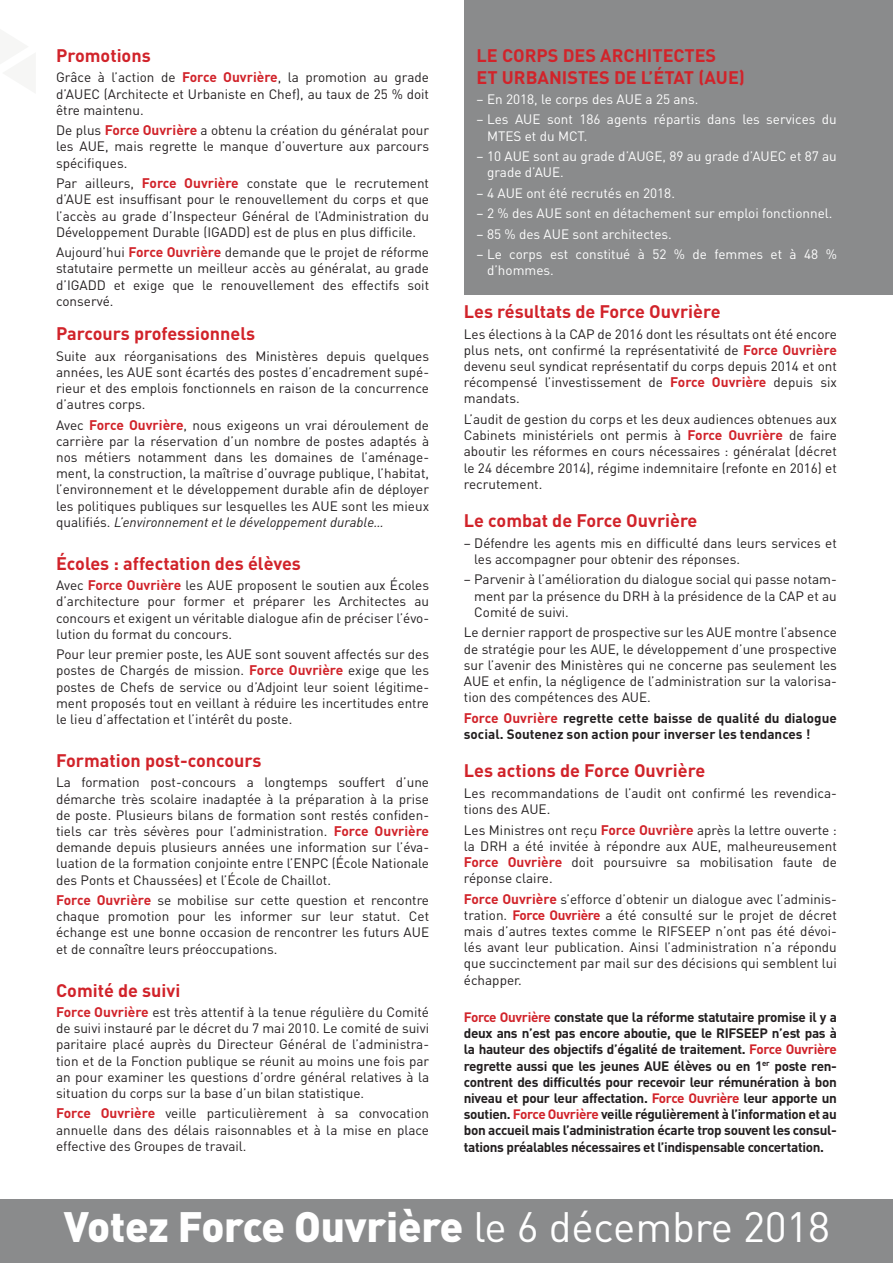
<style>
.page{position:relative;width:893px;height:1263px;background:#fff}
.page>*{position:absolute;margin:0;border:0;box-sizing:border-box;transform-origin:0 0}
.t1{font:900 42px "DIN";letter-spacing:-.005em;color:#fff}
.t2{font:700 18px/21.6px "DIN";color:#d1232a}
.t3{font:13.5px/16.2px "DIN";color:#231f20;text-align:justify}
.t4{font:700 13.5px/16.2px "DIN";color:#231f20}
.t5{font:13.5px/16.2px "DIN";color:#fff}
.s1{font-weight:700;font-size:13.8px;color:#d1232a}
.s2{font-style:italic}
.s3{font-size:13.8px;color:#d1232a}
.s4{font-weight:700;color:#d1232a}
.s5{color:#d1232a}
.s6{font-weight:400}
</style>
<div class="page">
<div style="left:464px;top:0;width:429px;height:294px;background:#8a8b8c"></div>
<div style="left:0;top:1199px;width:893px;height:64px;background:#8a8b8c"></div>
<h2 class="t2" style="left:56px;top:44px;width:96px">Promotions</h2>
<p class="t3" style="left:56px;top:69px;width:375px">Grâce à l’action de <span class="s1">Force Ouvrière</span>, la promotion au grade d’AUEC (Architecte et Urbaniste en Chef), au taux de 25 % doit être maintenu.</p>
<p class="t3" style="left:56px;top:122px;width:375px">De plus <span class="s1">Force Ouvrière</span> a obtenu la création du généralat pour les AUE, mais regrette le manque d’ouverture aux parcours spécifiques.</p>
<p class="t3" style="left:56px;top:175px;width:375px">Par ailleurs, <span class="s1">Force Ouvrière</span> constate que le recrutement d’AUE est insuffisant pour le renouvellement du corps et que l’accès au grade d’Inspecteur Général de l’Administration du Développement Durable (IGADD) est de plus en plus difficile.</p>
<p class="t3" style="left:56px;top:244px;width:375px">Aujourd’hui <span class="s1">Force Ouvrière</span> demande que le projet de réforme statutaire permette un meilleur accès au généralat, au grade d’IGADD et exige que le renouvellement des effectifs soit conservé.</p>
<h2 class="t2" style="left:56px;top:322px;width:201px">Parcours professionnels</h2>
<p class="t3" style="left:56px;top:347px;width:375px">Suite aux réorganisations des Ministères depuis quelques années, les AUE sont écartés des postes d’encadrement supé&shy;rieur et des emplois fonctionnels en raison de la concurrence d’autres corps.</p>
<p class="t3" style="left:56px;top:416px;width:375px">Avec <span class="s1">Force Ouvrière</span>, nous exigeons un vrai déroulement de carrière par la réservation d’un nombre de postes adaptés à nos métiers notamment dans les domaines de l’aménage&shy;ment, la construction, la maîtrise d’ouvrage publique, l’habitat, l’environnement et le développement durable afin de déployer les politiques publiques sur lesquelles les AUE sont les mieux qualifiés. <span class="s2">L’environnement et le développement durable…</span></p>
<h2 class="t2" style="left:56px;top:552px;width:246px">Écoles : affectation des élèves</h2>
<p class="t3" style="left:56px;top:577px;width:375px">Avec <span class="s1">Force Ouvrière</span> les AUE proposent le soutien aux Écoles d’architecture pour former et préparer les Architectes au concours et exigent un véritable dialogue afin de préciser l’évo&shy;lution du format du concours.</p>
<p class="t3" style="left:56px;top:646px;width:375px">Pour leur premier poste, les AUE sont souvent affectés sur des postes de Chargés de mission. <span class="s1">Force Ouvrière</span> exige que les postes de Chefs de service ou d’Adjoint leur soient légitime&shy;ment proposés tout en veillant à réduire les incertitudes entre le lieu d’affectation et l’intérêt du poste.</p>
<h2 class="t2" style="left:56px;top:749px;width:207px">Formation post-concours</h2>
<p class="t3" style="left:56px;top:774px;width:375px">La formation post-concours a longtemps souffert d’une démarche très scolaire inadaptée à la préparation à la prise de poste. Plusieurs bilans de formation sont restés confiden&shy;tiels car très sévères pour l’administration. <span class="s1">Force Ouvrière </span>demande depuis plusieurs années une information sur l’éva&shy;luation de la formation conjointe entre l’ENPC (École Nationale des Ponts et Chaussées) et l’École de Chaillot.</p>
<p class="t3" style="left:56px;top:892px;width:375px"><span class="s1">Force Ouvrière</span> se mobilise sur cette question et rencontre chaque promotion pour les informer sur leur statut. Cet échange est une bonne occasion de rencontrer les futurs AUE et de connaître leurs préoccupations.</p>
<h2 class="t2" style="left:56px;top:978px;width:126px">Comité de suivi</h2>
<p class="t3" style="left:56px;top:1004px;width:375px"><span class="s1">Force Ouvrière</span> est très attentif à la tenue régulière du Comité de suivi instauré par le décret du 7 mai 2010. Le comité de suivi paritaire placé auprès du Directeur Général de l’administra&shy;tion et de la Fonction publique se réunit au moins une fois par an pour examiner les questions d’ordre général relatives à la situation du corps sur la base d’un bilan statistique.</p>
<p class="t3" style="left:56px;top:1105px;width:375px"><span class="s1">Force Ouvrière</span> veille particulièrement à sa convocation annuelle dans des délais raisonnables et à la mise en place effective des Groupes de travail.</p>
<h2 class="t2" style="left:477px;top:44px;width:270px">LE CORPS DES ARCHITECTES<br>ET URBANISTES DE L’ÉTAT (AUE)</h2>
<p class="t5" style="left:477px;top:91px;width:223px">– En 2018, le corps des AUE a 25 ans.</p>
<p class="t5" style="left:487px;top:111px;width:351px;text-indent:-10px">– Les AUE sont 186 agents répartis dans les services du<br>MTES et du MCT.</p>
<p class="t5" style="left:487px;top:148px;width:351px;text-indent:-10px">– 10 AUE sont au grade d’AUGE, 89 au grade d’AUEC et 87 au grade d’AUE.</p>
<p class="t5" style="left:477px;top:185px;width:200px">– 4 AUE ont été recrutés en 2018.</p>
<p class="t5" style="left:477px;top:205px;width:357px">– 2 % des AUE sont en détachement sur emploi fonctionnel.</p>
<p class="t5" style="left:477px;top:225px;width:197px">– 85 % des AUE sont architectes.</p>
<p class="t5" style="left:487px;top:246px;width:351px;text-indent:-10px">– Le corps est constitué à 52 % de femmes et à 48 % d’hommes.</p>
<h2 class="t2" style="left:464px;top:300px;width:258px">Les résultats de Force Ouvrière</h2>
<p class="t3" style="left:464px;top:325px;width:375px">Les élections à la CAP de 2016 dont les résultats ont été encore plus nets, ont confirmé la représentativité de <span class="s1">Force Ouvrière </span>devenu seul syndicat représentatif du corps depuis 2014 et ont récompensé l’investissement de <span class="s1">Force Ouvrière</span> depuis six mandats.</p>
<p class="t3" style="left:464px;top:411px;width:375px">L’audit de gestion du corps et les deux audiences obtenues aux Cabinets ministériels ont permis à <span class="s1">Force Ouvrière</span> de faire aboutir les réformes en cours nécessaires : généralat (décret le 24 décembre 2014), régime indemnitaire (refonte en 2016) et recrutement.</p>
<h2 class="t2" style="left:464px;top:509px;width:235px">Le combat de Force Ouvrière</h2>
<p class="t3" style="left:474px;top:535px;width:364px;text-indent:-10px">– Défendre les agents mis en difficulté dans leurs services et les accompagner pour obtenir des réponses.</p>
<p class="t3" style="left:474px;top:571px;width:364px;text-indent:-10px">– Parvenir à l’amélioration du dialogue social qui passe notam&shy;ment par la présence du DRH à la présidence de la CAP et au Comité de suivi.</p>
<p class="t3" style="left:464px;top:624px;width:375px">Le dernier rapport de prospective sur les AUE montre l’absence de stratégie pour les AUE, le développement d’une prospective sur l’avenir des Ministères qui ne concerne pas seulement les AUE et enfin, la négligence de l’administration sur la valorisa&shy;tion des compétences des AUE.</p>
<p class="t4" style="left:464px;top:709px;width:375px"><span class="s3">Force Ouvrière</span> regrette cette baisse de qualité du dialogue social. Soutenez son action pour inverser les tendances !</p>
<h2 class="t2" style="left:464px;top:759px;width:243px">Les actions de Force Ouvrière</h2>
<p class="t3" style="left:464px;top:785px;width:375px">Les recommandations de l’audit ont confirmé les revendica&shy;tions des AUE.</p>
<p class="t3" style="left:464px;top:821px;width:375px">Les Ministres ont reçu <span class="s1">Force Ouvrière</span> après la lettre ouverte : la DRH a été invitée à répondre aux AUE, malheureusement <span class="s1">Force Ouvrière</span> doit poursuivre sa mobilisation faute de réponse claire.</p>
<p class="t3" style="left:464px;top:890px;width:375px"><span class="s1">Force Ouvrière</span> s’efforce d’obtenir un dialogue avec l’adminis&shy;tration. <span class="s4">Force Ouvrière</span> a été consulté sur le projet de décret mais d’autres textes comme le RIFSEEP n’ont pas été dévoi&shy;lés avant leur publication. Ainsi l’administration n’a répondu que succinctement par mail sur des décisions qui semblent lui échapper.</p>
<p class="t4" style="left:464px;top:1008px;width:375px;text-align:justify"><span class="s5">Force Ouvrière</span> constate que la réforme statutaire promise il y a deux ans n’est pas encore aboutie, que le RIFSEEP n’est pas à la hauteur des objectifs d’égalité de traitement. <span class="s5">Force Ouvrière </span>regrette aussi que les jeunes AUE élèves ou en 1<sup>er</sup> poste ren&shy;contrent des difficultés pour recevoir leur rémunération à bon niveau et pour leur affectation. <span class="s5">Force Ouvrière</span> leur apporte un soutien. <span class="s5">Force Ouvrière</span> veille régulièrement à l’information et au bon accueil mais l’administration écarte trop souvent les consul&shy;tations préalables nécessaires et l’indispensable concertation.</p>
<h1 class="t1" style="left:64px;top:1198px;width:768px">Votez Force Ouvrière <span class="s6">le 6 décembre 2018</span></h1>
</div>
